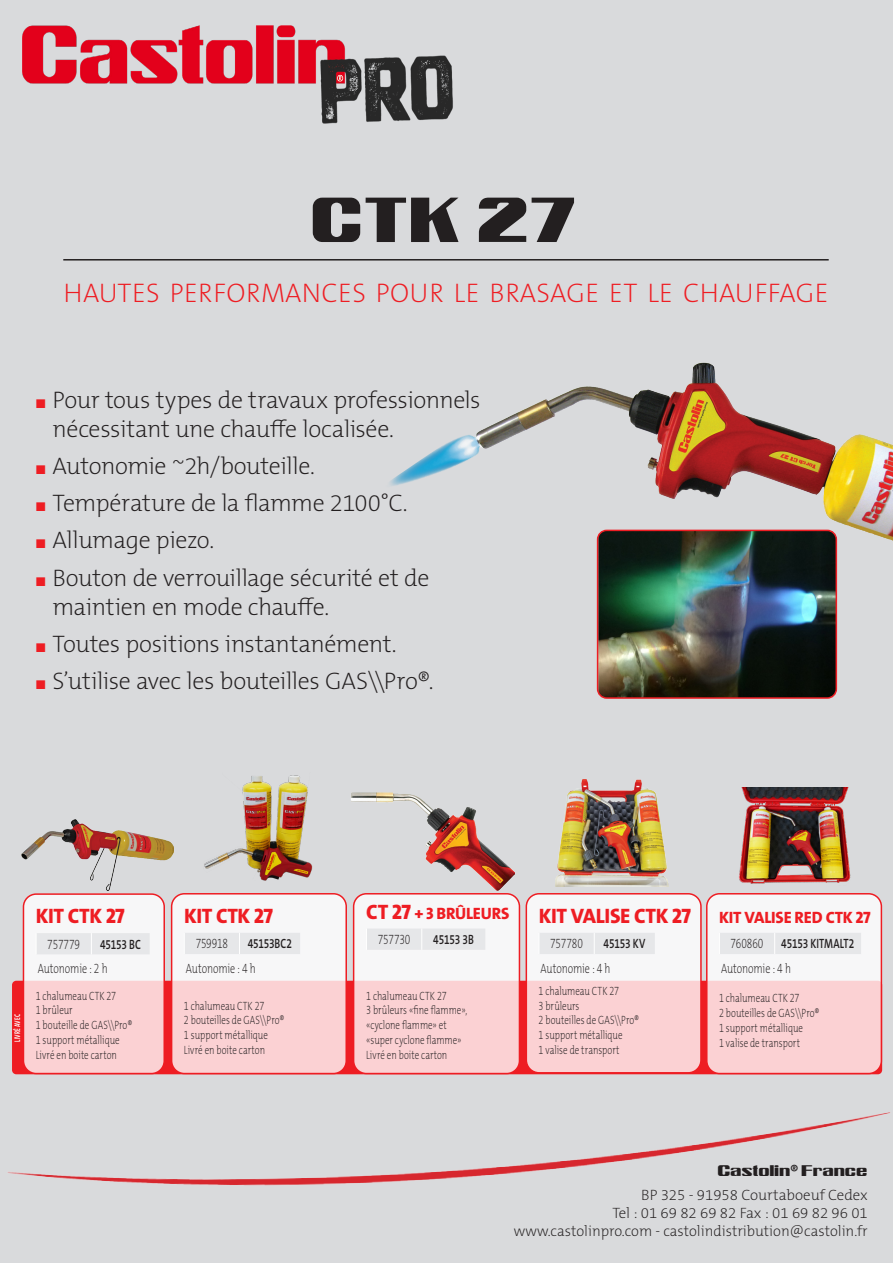
<style>
.page{position:relative;width:893px;height:1263px;background:#d9dadc}
.page>*{position:absolute;margin:0;border:0;box-sizing:border-box;transform-origin:0 0}
.t1{font:61.5px "Castolin";color:#231f20}
.SubTitle{font:200 27px "The Mix B W2";letter-spacing:.015em;color:#ee1d23}
.t2{font:200 24px/28.8px "The Mix B W2";letter-spacing:-.02em;color:#231f20}
._2_Product_EquipFlam{font:800 21px "The Mix E2 s";letter-spacing:-.02em;color:#ee1d23}
._2_Product_EquipFlam-2{font:800 16.5px "The Mix E2 s";letter-spacing:-.01em;color:#ee1d23}
.t3{font:200 15px/18px "The Mix B W2";color:#231f20;text-align:right}
.t4{font:15px "Castolin";color:#231f20}
.Table_Txt_Arrow_ok_E{font:200 13.5px "The Mix E2 s";letter-spacing:-.01em;color:#231f20;scale:.75 1}
.Table_Txt_Bold_ok{font:600 13.5px "The Mix B W6";letter-spacing:-.015em;color:#231f20;scale:.75 1}
.Table_Txt_Cond_ok{font:200 13.5px "The Mix E2 s";letter-spacing:-.015em;color:#231f20;scale:.75 1}
.Table_Txt_Left_ok_Eq{font:200 12px "The Mix E2 s";color:#231f20;scale:.75 1}
.Table_Onglets{font:700 8.25px "The Mix B W7";letter-spacing:.03em;color:#fff;scale:.65 1}
.s1{font-size:21px}
.s2{font-family:"The Mix B W6";font-weight:600}
</style>
<div class="page">
<div style="left:0;top:1098px;width:893px;height:103px;background:#d9dadc"></div>
<img style="left:23px;top:26px;width:432px;height:115px">
<div style="left:12px;top:981px;width:870px;height:93px;background:#ee1d23;border-radius:4px"></div>
<hr style="left:63px;top:259px;width:766px;height:2px;background:#231f20">
<img style="left:598px;top:649px;width:238px;height:49px">
<div style="left:597px;top:530px;width:240px;height:169px;border:2px solid #ee1d23;border-radius:9px"></div>
<svg style="left:23px;top:894px;width:141px;height:179px;fill:#fbd1d3"></svg>
<div style="left:36px;top:933px;width:114px;height:21px;background:#e6e7e9"></div>
<div style="left:23px;top:893px;width:142px;height:181px;border:2px solid #ee1d23;border-radius:13px"></div>
<img style="left:22px;top:819px;width:151px;height:71px">
<svg style="left:172px;top:894px;width:174px;height:179px;fill:#fbd1d3"></svg>
<div style="left:184px;top:933px;width:116px;height:21px;background:#e6e7e9"></div>
<div style="left:171px;top:893px;width:176px;height:181px;border:2px solid #ee1d23;border-radius:13px"></div>
<svg style="left:354px;top:894px;width:165px;height:179px;fill:#fbd1d3"></svg>
<div style="left:366px;top:928px;width:119px;height:22px;background:#e6e7e9"></div>
<div style="left:353px;top:893px;width:167px;height:181px;border:2px solid #ee1d23;border-radius:13px"></div>
<img style="left:349px;top:791px;width:165px;height:100px">
<img style="left:379px;top:430px;width:94px;height:164px">
<img style="left:473px;top:336px;width:420px;height:313px">
<svg style="left:526px;top:894px;width:175px;height:179px;fill:#fbd1d3"></svg>
<div style="left:539px;top:933px;width:116px;height:21px;background:#e6e7e9"></div>
<div style="left:526px;top:893px;width:176px;height:180px;border:2px solid #ee1d23;border-radius:13px"></div>
<img style="left:556px;top:780px;width:112px;height:106px">
<svg style="left:707px;top:894px;width:174px;height:179px;fill:#fbd1d3"></svg>
<div style="left:719px;top:933px;width:142px;height:21px;background:#e6e7e9"></div>
<div style="left:706px;top:893px;width:176px;height:181px;border:2px solid #ee1d23;border-radius:13px"></div>
<img style="left:732px;top:788px;width:124px;height:98px">
<img style="left:203px;top:773px;width:111px;height:110px">
<svg style="left:37px;top:399px;width:8px;height:9px"></svg>
<svg style="left:37px;top:465px;width:8px;height:9px"></svg>
<svg style="left:37px;top:502px;width:8px;height:9px"></svg>
<svg style="left:37px;top:540px;width:8px;height:8px"></svg>
<svg style="left:37px;top:577px;width:8px;height:9px"></svg>
<svg style="left:37px;top:643px;width:8px;height:9px"></svg>
<svg style="left:37px;top:680px;width:8px;height:9px"></svg>
<p class="t1" style="left:313px;top:197px;width:268px">CTK 27</p>
<p class="SubTitle" style="left:63px;top:276px;width:767px">HAUTES PERFORMANCES POUR LE BRASAGE ET LE CHAUFFAGE</p>
<p class="t2" style="left:53px;top:385px;width:429px">Pour tous types de travaux professionnels nécessitant une chauffe localisée.</p>
<p class="t2" style="left:53px;top:451px;width:264px">Autonomie ~2h/bouteille.</p>
<p class="t2" style="left:53px;top:489px;width:357px">Température de la flamme 2100°C.</p>
<p class="t2" style="left:53px;top:526px;width:163px">Allumage piezo.</p>
<p class="t2" style="left:53px;top:563px;width:378px">Bouton de verrouillage sécurité et de maintien en mode chauffe.</p>
<p class="t2" style="left:53px;top:629px;width:346px">Toutes positions instantanément.</p>
<p class="t2" style="left:53px;top:667px;width:383px">S’utilise avec les bouteilles GAS\\Pro®.</p>
<p class="Table_Onglets" style="left:12px;top:1041px;width:44px;rotate:-90deg">LIVRÉ AVEC</p>
<p class="_2_Product_EquipFlam" style="left:36px;top:902px;width:91px">KIT CTK 27</p>
<p class="Table_Txt_Cond_ok" style="left:47px;top:935px;width:45px">757779</p>
<p class="Table_Txt_Bold_ok" style="left:100px;top:935px;width:56px">45153 BC</p>
<p class="Table_Txt_Arrow_ok_E" style="left:38px;top:960px;width:95px">Autonomie : 2 h</p>
<p class="Table_Txt_Left_ok_Eq" style="left:36px;top:988px;width:109px">1 chalumeau CTK 27</p>
<p class="Table_Txt_Left_ok_Eq" style="left:36px;top:1003px;width:51px">1 brûleur</p>
<p class="Table_Txt_Left_ok_Eq" style="left:36px;top:1017px;width:130px">1 bouteille de GAS\\Pro®</p>
<p class="Table_Txt_Left_ok_Eq" style="left:36px;top:1032px;width:113px">1 support métallique</p>
<p class="Table_Txt_Left_ok_Eq" style="left:36px;top:1047px;width:110px">Livré en boite carton</p>
<p class="_2_Product_EquipFlam" style="left:184px;top:902px;width:91px">KIT CTK 27</p>
<p class="Table_Txt_Cond_ok" style="left:196px;top:935px;width:45px">759918</p>
<p class="Table_Txt_Bold_ok" style="left:248px;top:935px;width:60px">45153BC2</p>
<p class="Table_Txt_Arrow_ok_E" style="left:186px;top:959px;width:95px">Autonomie : 4 h</p>
<p class="Table_Txt_Left_ok_Eq" style="left:184px;top:998px;width:109px">1 chalumeau CTK 27</p>
<p class="Table_Txt_Left_ok_Eq" style="left:184px;top:1013px;width:136px">2 bouteilles de GAS\\Pro®</p>
<p class="Table_Txt_Left_ok_Eq" style="left:184px;top:1027px;width:113px">1 support métallique</p>
<p class="Table_Txt_Left_ok_Eq" style="left:184px;top:1042px;width:110px">Livré en boite carton</p>
<p class="_2_Product_EquipFlam-2" style="left:366px;top:902px;width:145px"><span class="s1">CT 27</span> + 3 BRÛLEURS</p>
<p class="Table_Txt_Cond_ok" style="left:378px;top:931px;width:45px">757730</p>
<p class="Table_Txt_Bold_ok" style="left:433px;top:931px;width:56px">45153 3B</p>
<p class="Table_Txt_Left_ok_Eq" style="left:366px;top:988px;width:109px">1 chalumeau CTK 27</p>
<p class="Table_Txt_Left_ok_Eq" style="left:366px;top:1003px;width:136px">3 brûleurs «fine flamme»,</p>
<p class="Table_Txt_Left_ok_Eq" style="left:366px;top:1017px;width:109px">«cyclone flamme» et</p>
<p class="Table_Txt_Left_ok_Eq" style="left:366px;top:1032px;width:129px">«super cyclone flamme»</p>
<p class="Table_Txt_Left_ok_Eq" style="left:366px;top:1047px;width:110px">Livré en boite carton</p>
<p class="_2_Product_EquipFlam" style="left:539px;top:902px;width:154px">KIT VALISE CTK 27</p>
<p class="Table_Txt_Cond_ok" style="left:550px;top:935px;width:45px">757780</p>
<p class="Table_Txt_Bold_ok" style="left:604px;top:935px;width:57px">45153 KV</p>
<p class="Table_Txt_Arrow_ok_E" style="left:541px;top:959px;width:95px">Autonomie : 4 h</p>
<p class="Table_Txt_Left_ok_Eq" style="left:539px;top:983px;width:109px">1 chalumeau CTK 27</p>
<p class="Table_Txt_Left_ok_Eq" style="left:539px;top:998px;width:56px">3 brûleurs</p>
<p class="Table_Txt_Left_ok_Eq" style="left:539px;top:1013px;width:136px">2 bouteilles de GAS\\Pro®</p>
<p class="Table_Txt_Left_ok_Eq" style="left:539px;top:1027px;width:113px">1 support métallique</p>
<p class="Table_Txt_Left_ok_Eq" style="left:539px;top:1042px;width:109px">1 valise de transport</p>
<p class="_2_Product_EquipFlam-2" style="left:719px;top:907px;width:153px">KIT VALISE RED CTK 27</p>
<p class="Table_Txt_Cond_ok" style="left:731px;top:935px;width:45px">760860</p>
<p class="Table_Txt_Bold_ok" style="left:781px;top:935px;width:99px">45153 KITMALT2</p>
<p class="Table_Txt_Arrow_ok_E" style="left:721px;top:959px;width:95px">Autonomie : 4 h</p>
<p class="Table_Txt_Left_ok_Eq" style="left:719px;top:990px;width:109px">1 chalumeau CTK 27</p>
<p class="Table_Txt_Left_ok_Eq" style="left:719px;top:1005px;width:136px">2 bouteilles de GAS\\Pro®</p>
<p class="Table_Txt_Left_ok_Eq" style="left:719px;top:1020px;width:113px">1 support métallique</p>
<p class="Table_Txt_Left_ok_Eq" style="left:719px;top:1035px;width:109px">1 valise de transport</p>
<p class="t4" style="left:718px;top:1165px;width:151px">Castolin<span class="s2">®</span> France</p>
<p class="t3" style="left:514px;top:1186px;width:355px">BP 325 - 91958 Courtaboeuf Cedex<br>Tel : 01 69 82 69 82 Fax : 01 69 82 96 01 www.castolinpro.com - castolindistribution@castolin.fr</p>
</div>
